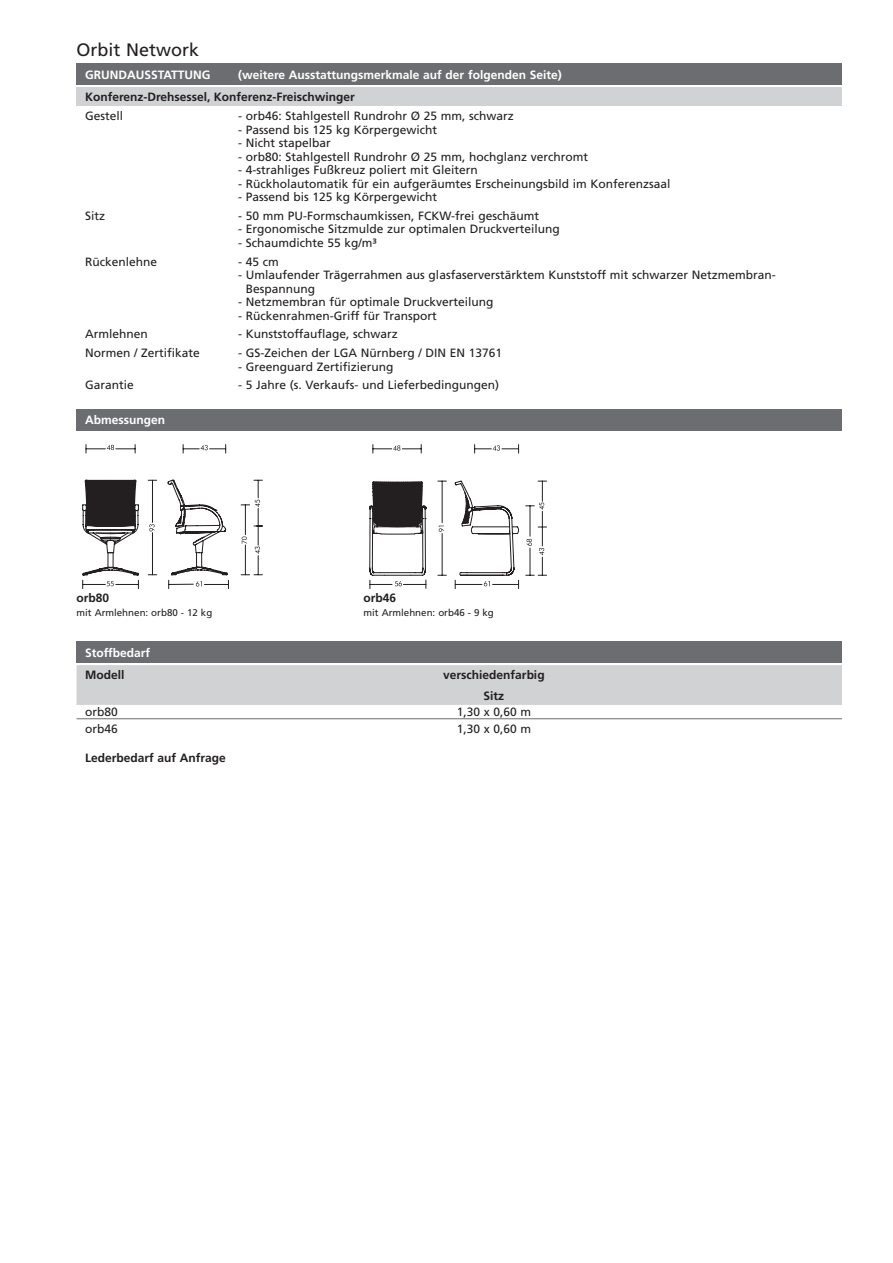
<style>
.page{position:relative;width:893px;height:1263px;background:#fff}
.page>*{position:absolute;margin:0;border:0;box-sizing:border-box;transform-origin:0 0}
.t1{font:18px "Frutiger";color:#231f20}
.t2{font:12px/13.5px "Frutiger";color:#231f20}
.t3{font:700 12px/21px "Frutiger";color:#231f20;text-align:center}
.t4{font:700 12px "Frutiger";color:#fff}
.t5{font:9.75px "Frutiger";color:#231f20}
</style>
<div class="page">
<div style="left:77px;top:87px;width:765px;height:19px;background:#d1d2d4"></div>
<div style="left:77px;top:64px;width:765px;height:21px;background:#6c6d70"></div>
<div style="left:77px;top:409px;width:765px;height:21px;background:#6c6d70"></div>
<svg style="left:82px;top:444px;width:181px;height:145px"></svg>
<svg style="left:369px;top:444px;width:178px;height:145px"></svg>
<div style="left:77px;top:642px;width:765px;height:21px;background:#6c6d70"></div>
<div style="left:77px;top:665px;width:765px;height:40px;background:#d1d2d4"></div>
<hr style="left:77px;top:718px;width:69px;height:1px;background:#6c6d70">
<hr style="left:146px;top:718px;width:696px;height:1px;background:#6c6d70">
<h1 class="t1" style="left:77px;top:39px;width:124px">Orbit Network</h1>
<p class="t3" style="left:85px;top:87px;width:271px">Konferenz-Drehsessel, Konferenz-Freischwinger</p>
<p class="t2" style="left:85px;top:109px;width:40px">Gestell</p>
<p class="t2" style="left:238px;top:109px;width:277px">- orb46: Stahlgestell Rundrohr Ø 25 mm, schwarz</p>
<p class="t2" style="left:238px;top:123px;width:201px">- Passend bis 125 kg Körpergewicht</p>
<p class="t2" style="left:238px;top:136px;width:94px">- Nicht stapelbar</p>
<p class="t2" style="left:238px;top:150px;width:352px">- orb80: Stahlgestell Rundrohr Ø 25 mm, hochglanz verchromt</p>
<p class="t2" style="left:238px;top:163px;width:241px">- 4-strahliges Fußkreuz poliert mit Gleitern</p>
<p class="t2" style="left:238px;top:177px;width:434px">- Rückholautomatik für ein aufgeräumtes Erscheinungsbild im Konferenzsaal</p>
<p class="t2" style="left:238px;top:190px;width:201px">- Passend bis 125 kg Körpergewicht</p>
<p class="t2" style="left:85px;top:209px;width:22px">Sitz</p>
<p class="t2" style="left:238px;top:209px;width:302px">- 50 mm PU-Formschaumkissen, FCKW-frei geschäumt</p>
<p class="t2" style="left:238px;top:222px;width:323px">- Ergonomische Sitzmulde zur optimalen Druckverteilung</p>
<p class="t2" style="left:238px;top:236px;width:140px">- Schaumdichte 55 kg/m³</p>
<p class="t2" style="left:85px;top:255px;width:74px">Rückenlehne</p>
<p class="t2" style="left:238px;top:255px;width:42px">- 45 cm</p>
<p class="t2" style="left:246px;top:268px;width:532px;text-indent:-8px">- Umlaufender Trägerrahmen aus glasfaserverstärktem Kunststoff mit schwarzer Netzmembran-<br>Bespannung</p>
<p class="t2" style="left:238px;top:295px;width:257px">- Netzmembran für optimale Druckverteilung</p>
<p class="t2" style="left:238px;top:309px;width:200px">- Rückenrahmen-Griff für Transport</p>
<p class="t2" style="left:85px;top:327px;width:64px">Armlehnen</p>
<p class="t2" style="left:238px;top:327px;width:161px">- Kunststoffauflage, schwarz</p>
<p class="t2" style="left:85px;top:346px;width:116px">Normen / Zertifikate</p>
<p class="t2" style="left:238px;top:346px;width:266px">- GS-Zeichen der LGA Nürnberg / DIN EN 13761</p>
<p class="t2" style="left:238px;top:360px;width:157px">- Greenguard Zertifizierung</p>
<p class="t2" style="left:85px;top:378px;width:50px">Garantie</p>
<p class="t2" style="left:238px;top:378px;width:262px">- 5 Jahre (s. Verkaufs- und Lieferbedingungen)</p>
<p class="t4" style="left:85px;top:68px;width:127px">GRUNDAUSSTATTUNG</p>
<p class="t4" style="left:238px;top:68px;width:325px">(weitere Ausstattungsmerkmale auf der folgenden Seite)</p>
<p class="t4" style="left:85px;top:413px;width:81px">Abmessungen</p>
<p class="t3" style="left:77px;top:588px;width:34px">orb80</p>
<p class="t5" style="left:77px;top:607px;width:137px">mit Armlehnen: orb80 - 12 kg</p>
<p class="t4" style="left:85px;top:645px;width:67px">Stoffbedarf</p>
<p class="t3" style="left:364px;top:588px;width:34px">orb46</p>
<p class="t5" style="left:364px;top:607px;width:132px">mit Armlehnen: orb46 - 9 kg</p>
<p class="t3" style="left:85px;top:665px;width:41px">Modell</p>
<p class="t3" style="left:443px;top:665px;width:103px">verschiedenfarbig<br>Sitz</p>
<p class="t2" style="left:85px;top:705px;width:34px">orb80</p>
<p class="t2" style="left:457px;top:705px;width:76px">1,30 x 0,60 m</p>
<p class="t2" style="left:85px;top:722px;width:34px">orb46</p>
<p class="t2" style="left:457px;top:722px;width:76px">1,30 x 0,60 m</p>
<p class="t3" style="left:85px;top:748px;width:142px">Lederbedarf auf Anfrage</p>
</div>
